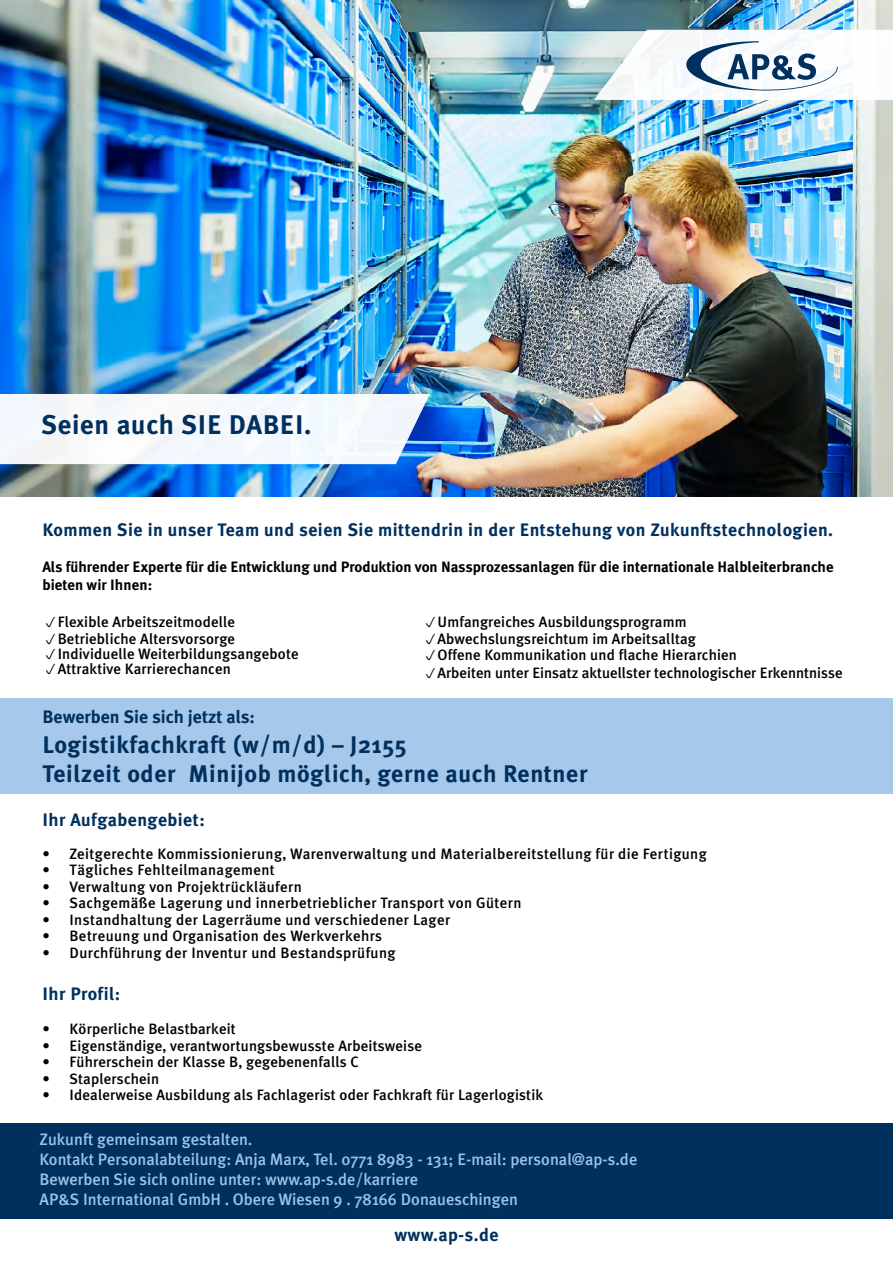
<style>
.page{position:relative;width:893px;height:1263px;background:#fff}
.page>*{position:absolute;margin:0;border:0;box-sizing:border-box;transform-origin:0 0}
.t1{font:700 27px "Meta Plus";letter-spacing:.025em;color:#00305d}
.t2{font:700 24px/28.8px "Meta Plus";letter-spacing:.025em;color:#00305d}
.t3{font:700 18px "Meta Plus";letter-spacing:.025em;color:#00305d}
.t4{font:700 18px "Meta Plus";color:#00305d}
.t5{font:500 16.5px/19.8px "Meta Plus";color:#9cc2e8}
.t6{font:500 15px/16.5px "Meta Plus";letter-spacing:.01em;color:#000}
.t7{font:700 15px/18px "Meta Plus";color:#000}
</style>
<div class="page">
<img style="left:0;top:0;width:893px;height:496px">
<div style="left:0;top:1124px;width:893px;height:95px;background:#00305d"></div>
<div style="left:0;top:698px;width:893px;height:95px;background:#a6c8ea"></div>
<svg style="left:0;top:393px;width:431px;height:72px"></svg>
<svg style="left:593px;top:29px;width:300px;height:72px"></svg>
<h1 class="t1" style="left:41px;top:409px;width:271px">Seien auch SIE DABEI.</h1>
<p class="t3" style="left:43px;top:519px;width:792px">Kommen Sie in unser Team und seien Sie mittendrin in der Entstehung von Zukunftstechnologien.</p>
<p class="t7" style="left:43px;top:558px;width:793px">Als führender Experte für die Entwicklung und Produktion von Nassprozessanlagen für die internationale Halbleiterbranche bieten wir Ihnen:</p>
<p class="t6" style="left:58px;top:614px;width:179px">Flexible Arbeitszeitmodelle<br>Betriebliche Altersvorsorge</p>
<p class="t6" style="left:58px;top:646px;width:243px;line-height:15px">Individuelle Weiterbildungsangebote<br>Attraktive Karrierechancen</p>
<p class="t6" style="left:437px;top:614px;width:301px">Umfangreiches Ausbildungsprogramm<br>Abwechslungsreichtum im Arbeitsalltag<br>Offene Kommunikation und flache Hierarchien</p>
<p class="t6" style="left:437px;top:665px;width:407px">Arbeiten unter Einsatz aktuellster technologischer Erkenntnisse</p>
<p class="t4" style="left:43px;top:706px;width:214px">Bewerben Sie sich jetzt als:</p>
<h2 class="t2" style="left:43px;top:731px;width:546px">Logistikfachkraft (w/m/d) – J2155<br>Teilzeit oder Minijob möglich, gerne auch Rentner</h2>
<p class="t3" style="left:43px;top:809px;width:164px">Ihr Aufgabengebiet:</p>
<p class="t6" style="left:43px;top:845px;width:666px">• Zeitgerechte Kommissionierung, Warenverwaltung und Materialbereitstellung für die Fertigung</p>
<p class="t6" style="left:43px;top:861px;width:234px">• Tägliches Fehlteilmanagement</p>
<p class="t6" style="left:43px;top:878px;width:261px">• Verwaltung von Projektrückläufern</p>
<p class="t6" style="left:43px;top:894px;width:480px">• Sachgemäße Lagerung und innerbetrieblicher Transport von Gütern</p>
<p class="t6" style="left:43px;top:911px;width:409px">• Instandhaltung der Lagerräume und verschiedener Lager</p>
<p class="t6" style="left:43px;top:927px;width:341px">• Betreuung und Organisation des Werkverkehrs</p>
<p class="t6" style="left:43px;top:944px;width:355px">• Durchführung der Inventur und Bestandsprüfung</p>
<p class="t3" style="left:43px;top:983px;width:79px">Ihr Profil:</p>
<p class="t6" style="left:43px;top:1020px;width:195px">• Körperliche Belastbarkeit</p>
<p class="t6" style="left:43px;top:1037px;width:381px">• Eigenständige, verantwortungsbewusste Arbeitsweise</p>
<p class="t6" style="left:43px;top:1053px;width:318px">• Führerschein der Klasse B, gegebenenfalls C</p>
<p class="t6" style="left:43px;top:1070px;width:118px">• Staplerschein</p>
<p class="t6" style="left:43px;top:1086px;width:502px">• Idealerweise Ausbildung als Fachlagerist oder Fachkraft für Lagerlogistik</p>
<p class="t5" style="left:40px;top:1129px;width:599px">Zukunft gemeinsam gestalten.<br>Kontakt Personalabteilung: Anja Marx, Tel. 0771 8983 - 131; E-mail: personal@ap-s.de Bewerben Sie sich online unter: www.ap-s.de/karriere<br>AP&amp;S International GmbH . Obere Wiesen 9 . 78166 Donaueschingen</p>
<p class="t3" style="left:394px;top:1224px;width:106px">www.ap-s.de</p>
</div>
